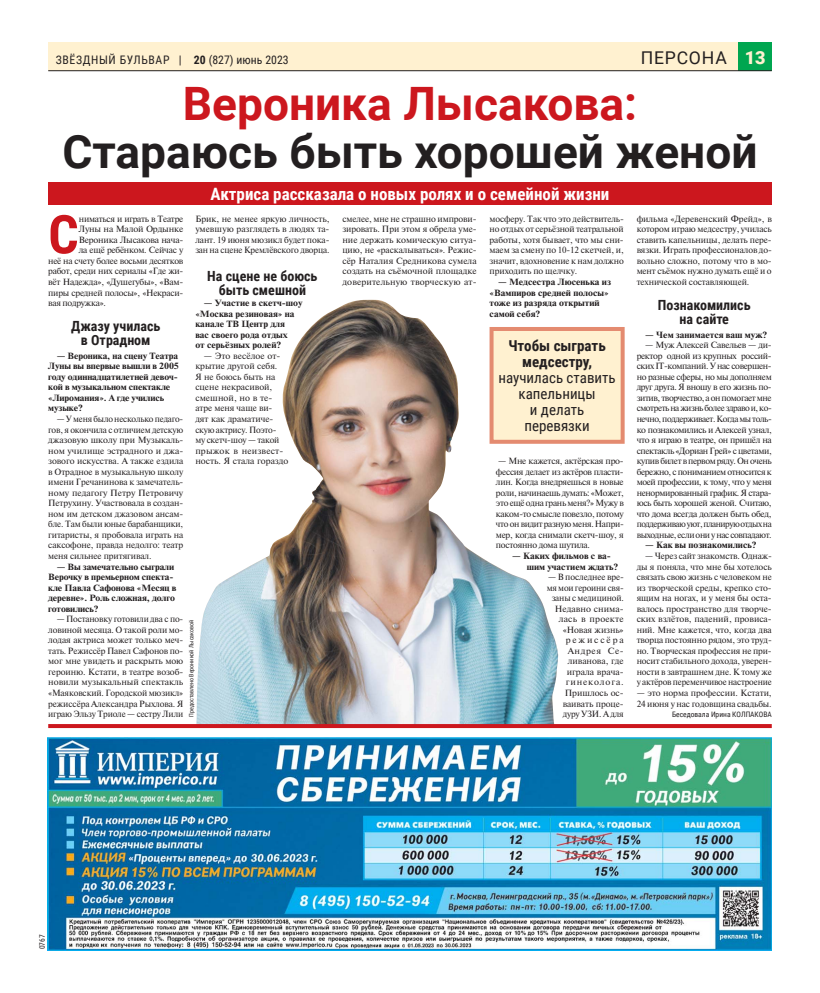
<style>
.page{position:relative;width:820px;height:993px;background:#fff}
.page>*{position:absolute;margin:0;border:0;box-sizing:border-box;transform-origin:0 0}
.t1{font:700 53.4px "Roboto Condensed";color:#cc171e}
.t2{font:700 46px "Roboto";color:#231f20}
.t3{font:700 46px "Roboto";color:#cc171e}
.t4{font:17.6px "Roboto";letter-spacing:.045em;color:#231f20}
.t5{font:700 17px "Roboto Condensed";color:#fff}
.t6{font:15px/16px "Roboto Condensed";color:#231f20;text-align:center}
.t7{font:700 15px/16px "Roboto Condensed";color:#231f20;text-align:center}
.t8{font:700 14px/14px "Roboto Condensed";color:#231f20;text-align:center}
.t9{font:11.7px "Roboto Condensed";letter-spacing:.055em;color:#231f20}
.t10{font:9px/10.5px "Newton C";letter-spacing:-.01em;color:#231f20;text-align:justify}
.t11{font:700 9px/10.5px "Newton C";letter-spacing:-.01em;color:#231f20;scale:1.08 1}
.t12{font:9px "Newton C";letter-spacing:-.03em;color:#231f20}
.t13{font:7.5px "Roboto Condensed";color:#231f20}
.t14{font:6px "Roboto Condensed";color:#231f20}
.s1{font-weight:700}
.s2{font-weight:900;font-size:18px;color:#fff1d0}
</style>
<div class="page">
<div style="left:48px;top:43px;width:723px;height:28px;background:#fff1d0"></div>
<div style="left:738px;top:43px;width:33px;height:28px;background:#00a650"></div>
<hr style="left:48px;top:70px;width:723px;height:1px;background:#231f20">
<div style="left:48px;top:182px;width:723px;height:23px;background:#cc171e"></div>
<img style="left:196px;top:299px;width:365px;height:424px">
<div style="left:491px;top:329px;width:131px;height:112px;background:#fff1d0"></div>
<div style="left:489px;top:327px;width:135px;height:116px;border:4px solid #e48b70"></div>
<img style="left:48px;top:737px;width:723px;height:213px">
<svg style="left:48px;top:723px;width:723px;height:4px;background:#ce4c53"></svg>
<p class="t9" style="left:56px;top:53px;width:234px">ЗВЁЗДНЫЙ БУЛЬВАР | <span class="s1">20</span> (827) июнь 2023</p>
<h3 class="t4" style="left:640px;top:47px;width:126px">ПЕРСОНА <span class="s2">13</span></h3>
<h2 class="t3" style="left:183px;top:77px;width:455px">Вероника Лысакова:</h2>
<h2 class="t2" style="left:62px;top:125px;width:696px">Стараюсь быть хорошей женой</h2>
<h3 class="t5" style="left:210px;top:184px;width:400px">Актриса рассказала о новых ролях и о семейной жизни</h3>
<h1 class="t1" style="left:48px;top:204px;width:32px">С</h1>
<p class="t12" style="left:79px;top:213px;width:106px">ниматься и играть в Театре</p>
<p class="t10" style="left:195px;top:213px;width:136px">Брик, не менее яркую личность, умевшую разглядеть в людях та&shy;лант. 19 июня мюзикл будет пока&shy;зан на сцене Кремлёвского дворца.</p>
<h3 class="t8" style="left:207px;top:269px;width:112px">На сцене не боюсь быть смешной</h3>
<p class="t11" style="left:195px;top:297px;width:101px;text-indent:9px">— Участие в скетч-шоу «Москва резиновая» на канале ТВ Центр для<br>вас своего рода отдых<br>от серьёзных ролей?</p>
<p class="t10" style="left:195px;top:350px;width:95px;text-align:left;text-indent:9px">— Это весёлое от&shy;крытие другой себя.<br>Я не боюсь быть на сцене некрасивой, смешной, но в те&shy;атре меня чаще ви-<br>дят как драматиче&shy;скую актрису. Поэто&shy;му скетч-шоу — такой прыжок в неизвест&shy;ность. Я стала гораздо</p>
<p class="t10" style="left:79px;top:224px;width:106px">Луны на Малой Ордынке</p>
<p class="t10" style="left:79px;top:234px;width:106px">Вероника Лысакова нача-</p>
<p class="t12" style="left:79px;top:245px;width:106px">ла ещё ребёнком. Сейчас у</p>
<p class="t12" style="left:48px;top:255px;width:136px">неё на счету более восьми десятков</p>
<p class="t12" style="left:48px;top:266px;width:136px">работ, среди них сериалы «Где жи-</p>
<p class="t10" style="left:48px;top:276px;width:136px">вёт Надежда», «Душегубы», «Вам-</p>
<p class="t12" style="left:48px;top:287px;width:136px">пиры средней полосы», «Некраси-</p>
<p class="t12" style="left:48px;top:297px;width:59px">вая подружка».</p>
<h3 class="t8" style="left:71px;top:319px;width:91px">Джазу училась в Отрадном</h3>
<p class="t11" style="left:48px;top:350px;width:122px;text-indent:9px">— Вероника, на сцену Театра<br>Луны вы впервые вышли в 2005 году одиннадцатилетней девоч&shy;кой в музыкальном спектакле «Лиромания». А где учились музыке?</p>
<p class="t10" style="left:48px;top:413px;width:136px;text-indent:9px">— У меня было несколько педаго&shy;гов, я окончила с отличием детскую джазовую школу при Музыкаль&shy;ном училище эстрадного и джа&shy;зового искусства. А также ездила в Отрадное в музыкальную школу имени Гречанинова к замечатель&shy;ному педагогу Петру Петровичу Петрухину. Участвовала в создан&shy;ном им детском джазовом ансам&shy;бле. Там были юные барабанщики, гитаристы, я пробовала играть на саксофоне, правда недолго: театр меня сильнее притягивал.</p>
<p class="t11" style="left:48px;top:561px;width:120px;text-indent:9px">— Вы замечательно сыграли<br>Верочку в премьерном спекта&shy;кле Павла Сафонова «Месяц в деревне». Роль сложная, долго готовились?</p>
<p class="t10" style="left:48px;top:613px;width:136px;text-indent:9px">— Постановку готовили два с по&shy;ловиной месяца. О такой роли мо&shy;лодая актриса может только меч&shy;тать. Режиссёр Павел Сафонов по&shy;мог мне увидеть и раскрыть мою героиню. Кстати, в театре возоб&shy;новили музыкальный спектакль «Маяковский. Городской мюзикл» режиссёра Александра Рыхлова. Я играю Эльзу Триоле — сестру Лили</p>
<p class="t14" style="left:188px;top:716px;width:98px;rotate:-90deg">Предоставлено Вероникой Лысаковой</p>
<p class="t10" style="left:342px;top:213px;width:136px">смелее, мне не страшно импрови&shy;зировать. При этом я обрела уме&shy;ние держать комическую ситуа&shy;цию, не «раскалываться». Режис&shy;сёр Наталия Средникова сумела создать на съёмочной площадке доверительную творческую ат-</p>
<p class="t10" style="left:489px;top:213px;width:136px">мосферу. Так что это действитель&shy;но отдых от серьёзной театральной работы, хотя бывает, что мы сни&shy;маем за смену по 10-12 скетчей, и, значит, вдохновение к нам должно приходить по щелчку.</p>
<p class="t11" style="left:489px;top:276px;width:114px;text-indent:9px">— Медсестра Люсенька из «Вампиров средней полосы» тоже из разряда открытий самой себя?</p>
<h3 class="t7" style="left:508px;top:338px;width:99px">Чтобы сыграть медсестру,</h3>
<h3 class="t6" style="left:498px;top:370px;width:119px">научилась ставить капельницы<br>и делать перевязки</h3>
<p class="t10" style="left:495px;top:455px;width:129px">— Мне кажется, актёрская про&shy;фессия делает из актёров пласти&shy;лин. Когда внедряешься в новые роли, начинаешь думать: «Может, это ещё одна грань меня?» Мужу в каком-то смысле повезло, потому что он видит разную меня. Напри&shy;мер, когда снимали скетч-шоу, я постоянно дома шутила.</p>
<p class="t11" style="left:526px;top:550px;width:86px;text-indent:-14px">— Каких фильмов с ва&shy;шим участием ждать?</p>
<p class="t10" style="left:546px;top:571px;width:79px;text-align:right">— В последнее вре&shy;мя мои героини свя&shy;заны с медициной.<br>Недавно снима&shy;лась в проекте «Новая жизнь» режиссёра<br>Андрея Се&shy;ливанова, где играла врача&shy;гинеколога.<br>Пришлось ос&shy;ваивать проце&shy;дуру УЗИ. А для</p>
<p class="t10" style="left:636px;top:213px;width:137px">фильма «Деревенский Фрейд», в котором играю медсестру, училась ставить капельницы, делать пере&shy;вязки. Играть профессионалов до&shy;вольно сложно, потому что в мо&shy;мент съёмок нужно думать ещё и о технической составляющей.</p>
<h3 class="t8" style="left:657px;top:297px;width:94px">Познакомились на сайте</h3>
<p class="t11" style="left:645px;top:329px;width:114px">— Чем занимается ваш муж?</p>
<p class="t10" style="left:636px;top:340px;width:136px;text-indent:9px">— Муж Алексей Савельев — ди&shy;ректор одной из крупных россий&shy;ских IT-компаний. У нас совершен&shy;но разные сферы, но мы дополняем друг друга. Я вношу в его жизнь по&shy;зитив, творчество, а он помогает мне смотреть на жизнь более здраво и, ко&shy;нечно, поддерживает. Когда мы толь&shy;ко познакомились и Алексей узнал, что я играю в театре, он пришёл на спектакль «Дориан Грей» с цветами, купив билет в первом ряду. Он очень бережно, с пониманием относится к моей профессии, к тому, что у меня ненормированный график. Я стара&shy;юсь быть хорошей женой. Считаю, что дома всегда должен быть обед, поддерживаю уют, планирую отдых на выходные, если они у нас совпадают.</p>
<p class="t11" style="left:645px;top:540px;width:105px">— Как вы познакомились?</p>
<p class="t10" style="left:636px;top:550px;width:136px;text-indent:9px">— Через сайт знакомств. Однаж&shy;ды я поняла, что мне бы хотелось связать свою жизнь с человеком не из творческой среды, крепко сто&shy;ящим на ногах, и у меня бы оста&shy;валось пространство для творче&shy;ских взлётов, падений, провиса&shy;ний. Мне кажется, что, когда два творца постоянно рядом, это труд&shy;но. Творческая профессия не при&shy;носит стабильного дохода, уверен&shy;ности в завтрашнем дне. К тому же у актёров переменчивое настроение</p>
<p class="t10" style="left:636px;top:687px;width:136px">— это норма профессии. Кстати,<br>24 июня у нас годовщина свадьбы.</p>
<p class="t13" style="left:671px;top:710px;width:101px">Беседовала Ирина КОЛПАКОВА</p>
<p class="t13" style="left:38px;top:949px;width:16px;rotate:-90deg">0767</p>
</div>
